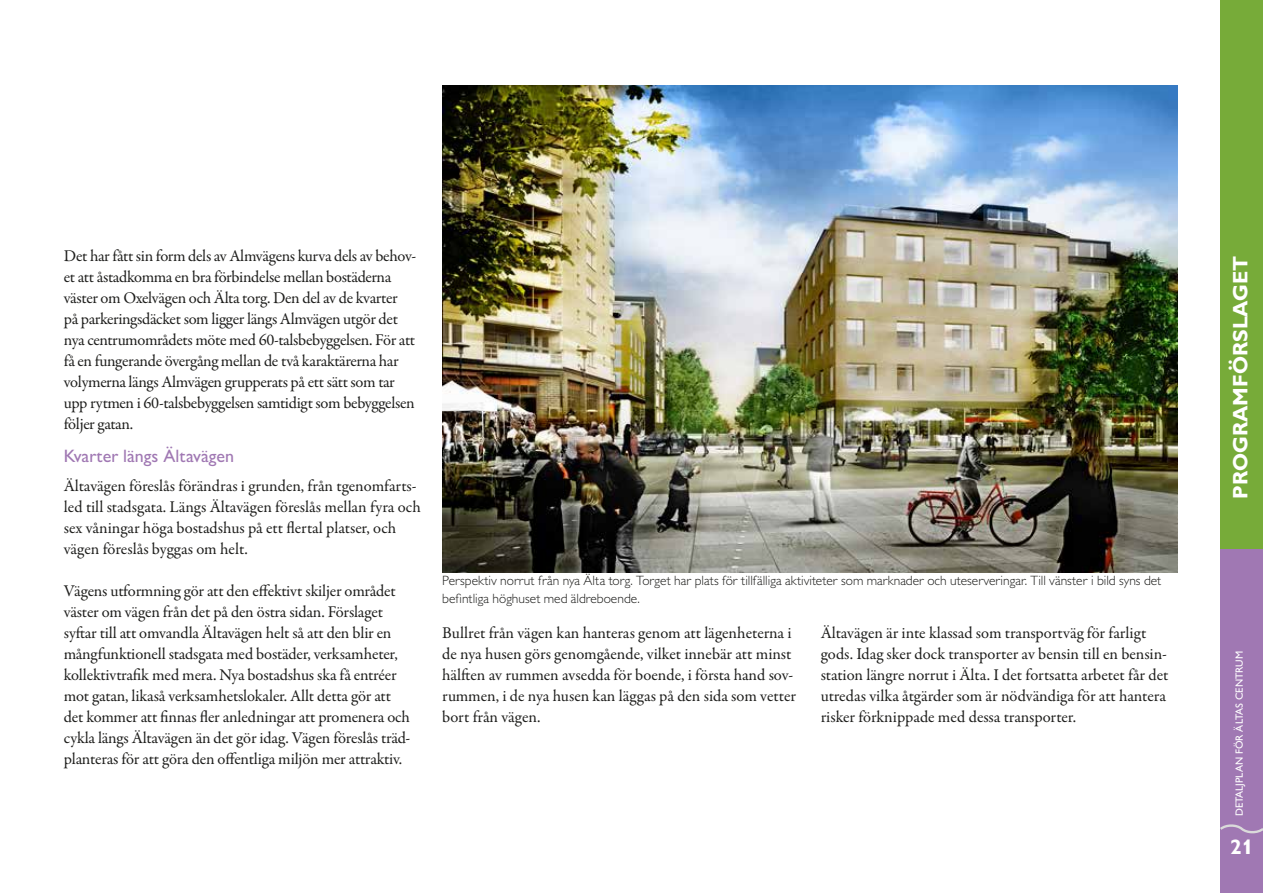
<style>
.page{position:relative;width:1263px;height:893px;background:#fff}
.page>*{position:absolute;margin:0;border:0;box-sizing:border-box;transform-origin:0 0}
.t1{font:700 21px "Gill Sans MT Std";color:#fff}
.t2{font:700 21px "Gill Sans MT For Nacka";color:#fff}
.t3{font:500 18px "Gill Sans MT For Nacka";color:#a078b3}
.t4{font:16.5px/21px "Garamond Premr Pro";letter-spacing:-.01em;color:#1d1d1b}
.t5{font:300 13.5px/17.2px "Gill Sans MT For Nacka";color:#1d1d1b}
.t6{font:500 10.5px "Gill Sans MT Std";color:#fff}
</style>
<div class="page">
<div style="left:1220px;top:2px;width:43px;height:891px;background:#a078b3"></div>
<div style="left:1220px;top:0;width:43px;height:549px;background:#77ab39"></div>
<svg style="left:1220px;top:824px;width:43px;height:10px"></svg>
<img style="left:442px;top:85px;width:736px;height:487px">
<p class="t4" style="left:64px;top:246px;width:354px">Det har fått sin form dels av Almvägens kurva dels av behov&shy;et att åstadkomma en bra förbindelse mellan bostäderna väster om Oxelvägen och Älta torg. Den del av de kvarter på parkeringsdäcket som ligger längs Almvägen utgör det nya centrumområdets möte med 60-talsbebyggelsen. För att få en fungerande övergång mellan de två karaktärerna har volymerna längs Almvägen grupperats på ett sätt som tar upp rytmen i 60-talsbebyggelsen samtidigt som bebyggelsen följer gatan.</p>
<p class="t3" style="left:64px;top:445px;width:172px">Kvarter längs Ältavägen</p>
<p class="t4" style="left:64px;top:476px;width:359px">Ältavägen föreslås förändras i grunden, från tgenomfarts&shy;led till stadsgata. Längs Ältavägen föreslås mellan fyra och sex våningar höga bostadshus på ett flertal platser, och vägen föreslås byggas om helt.</p>
<p class="t4" style="left:64px;top:581px;width:348px">Vägens utformning gör att den effektivt skiljer området väster om vägen från det på den östra sidan. Förslaget syftar till att omvandla Ältavägen helt så att den blir en mångfunktionell stadsgata med bostäder, verksamheter, kollektivtrafik med mera. Nya bostadshus ska få entréer mot gatan, likaså verksamhetslokaler. Allt detta gör att det kommer att finnas fler anledningar att promenera och cykla längs Ältavägen än det gör idag. Vägen föreslås träd&shy;planteras för att göra den offentliga miljön mer attraktiv.</p>
<p class="t5" style="left:442px;top:572px;width:721px">Perspektiv norrut från nya Älta torg. Torget har plats för tillfälliga aktiviteter som marknader och uteserveringar. Till vänster i bild syns det befintliga höghuset med äldreboende.</p>
<p class="t4" style="left:821px;top:622px;width:349px">Ältavägen är inte klassad som transportväg för farligt gods. Idag sker dock transporter av bensin till en bensin&shy;station längre norrut i Älta. I det fortsatta arbetet får det utredas vilka åtgärder som är nödvändiga för att hantera risker förknippade med dessa transporter.</p>
<p class="t4" style="left:442px;top:622px;width:355px">Bullret från vägen kan hanteras genom att lägenheterna i de nya husen görs genomgående, vilket innebär att minst hälften av rummen avsedda för boende, i första hand sov&shy;rummen, i de nya husen kan läggas på den sida som vetter bort från vägen.</p>
<p class="t1" style="left:1227px;top:499px;width:244px;rotate:-90deg">PROGRAMFÖRSLAGET</p>
<p class="t6" style="left:1233px;top:816px;width:167px;rotate:-90deg">DETALJPLAN FÖR ÄLTAS CENTRUM</p>
<p class="t2" style="left:1230px;top:834px;width:25px">21</p>
</div>
